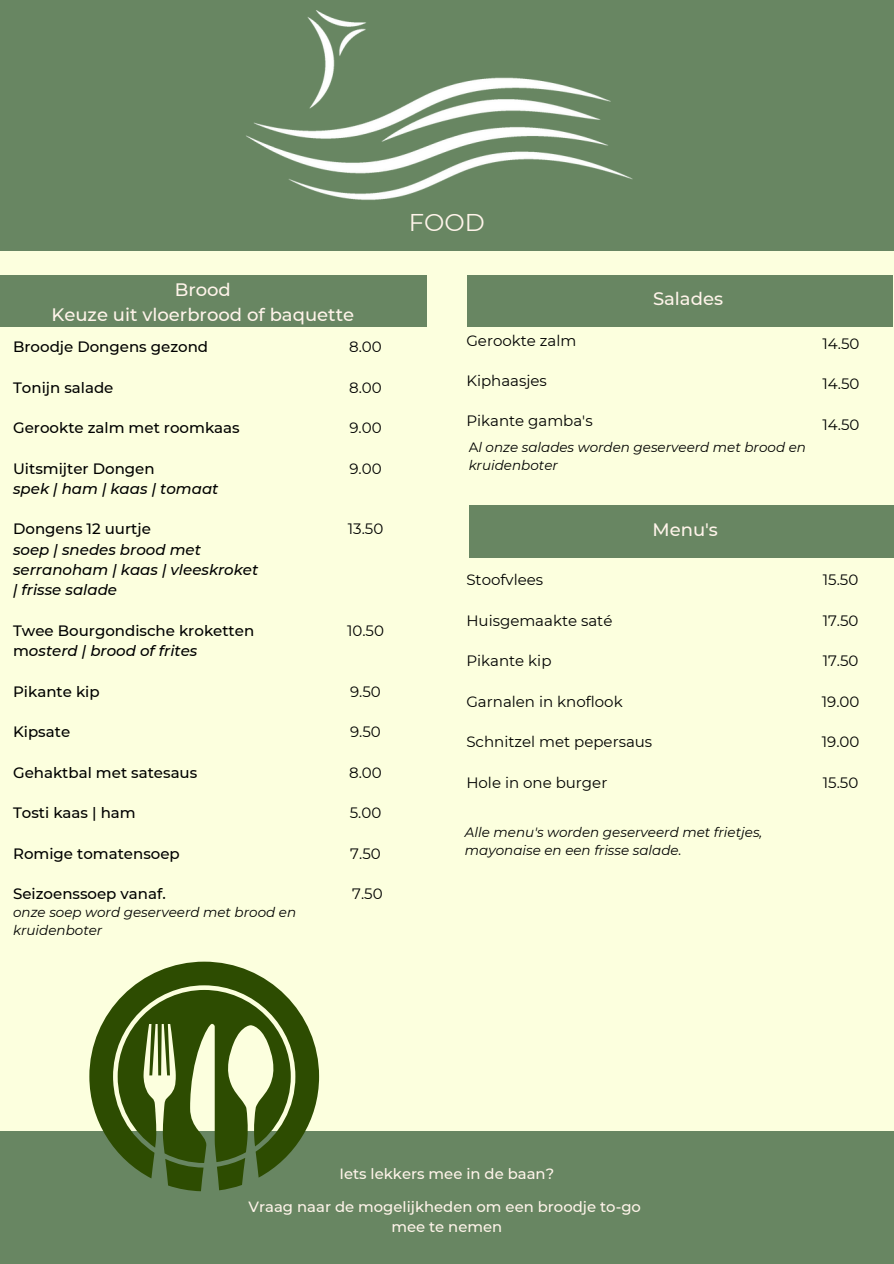
<style>
.page{position:relative;width:894px;height:1264px;background:#fff}
.page>*{position:absolute;margin:0;border:0;box-sizing:border-box;transform-origin:0 0}
.t1{font:24.15px "Montserrat";color:#fff4ea}
.t2{font:500 18px/24.8px "Montserrat";color:#fff4ea;text-align:center}
.t3{font:15px "Montserrat";color:#000}
.t4{font:500 15px/20.2px "Montserrat";color:#000}
.t5{font:italic 500 15px/20.2px "Montserrat";color:#000}
.t6{font:500 14.85px/20.2px "Montserrat";color:#fff4ea;text-align:center}
.t7{font:italic 13.5px/18px "Montserrat";color:#000}
.s1{font-style:normal}
.s2{font-style:italic}
</style>
<div class="page">
<div style="left:0;top:0;width:893px;height:1263px;background:#fcffde"></div>
<div style="left:0;top:1131px;width:893px;height:132px;background:#688662"></div>
<div style="left:0;top:0;width:893px;height:251px;background:#688662"></div>
<div style="left:0;top:275px;width:426px;height:52px;background:#688662"></div>
<div style="left:467px;top:275px;width:425px;height:52px;background:#688662"></div>
<img style="left:246px;top:11px;width:387px;height:189px">
<div style="left:468px;top:506px;width:425px;height:51px;background:#688662"></div>
<svg style="left:89px;top:961px;width:230px;height:191px;fill:#2e4d02"></svg>
<svg style="left:118px;top:989px;width:173px;height:202px"></svg>
<h4 class="t1" style="left:408px;top:208px;width:77px">FOOD</h4>
<h3 class="t2" style="left:51px;top:277px;width:304px">Brood<br>Keuze uit vloerbrood of baquette</h3>
<h3 class="t2" style="left:652px;top:286px;width:72px">Salades</h3>
<h3 class="t3" style="left:466px;top:331px;width:111px">Gerookte zalm</h3>
<h3 class="t3" style="left:466px;top:371px;width:82px">Kiphaasjes</h3>
<h3 class="t3" style="left:466px;top:411px;width:128px">Pikante gamba's</h3>
<p class="t4" style="left:13px;top:336px;width:196px">Broodje Dongens gezond</p>
<p class="t4" style="left:13px;top:377px;width:102px">Tonijn salade</p>
<h1 class="t4" style="left:13px;top:417px;width:228px">Gerookte zalm met roomkaas</h1>
<p class="t5" style="left:13px;top:458px;width:207px"><span class="s1">Uitsmijter Dongen<br></span>spek | ham | kaas | tomaat</p>
<h2 class="t5" style="left:13px;top:519px;width:246px"><span class="s1">Dongens 12 uurtje<br></span>soep | snedes brood met serranoham | kaas | vleeskroket | frisse salade</h2>
<p class="t4" style="left:13px;top:620px;width:242px">Twee Bourgondische kroketten m<span class="s2">osterd | brood of frites</span></p>
<h2 class="t4" style="left:13px;top:681px;width:88px">Pikante kip</h2>
<h4 class="t4" style="left:13px;top:721px;width:59px">Kipsate</h4>
<h4 class="t4" style="left:13px;top:762px;width:186px">Gehaktbal met satesaus</h4>
<h4 class="t4" style="left:13px;top:802px;width:124px">Tosti kaas | ham</h4>
<h4 class="t4" style="left:13px;top:843px;width:168px">Romige tomatensoep</h4>
<h4 class="t4" style="left:13px;top:883px;width:154px">Seizoenssoep vanaf.</h4>
<h4 class="t7" style="left:13px;top:903px;width:284px">onze soep word geserveerd met brood en kruidenboter</h4>
<h4 class="t3" style="left:349px;top:337px;width:34px">8.00</h4>
<h4 class="t3" style="left:349px;top:378px;width:34px">8.00</h4>
<h4 class="t3" style="left:349px;top:418px;width:34px">9.00</h4>
<h4 class="t3" style="left:349px;top:459px;width:34px">9.00</h4>
<h4 class="t7" style="left:468px;top:438px;width:339px"><span class="s1">A</span>l onze salades worden geserveerd met brood en kruidenboter</h4>
<h3 class="t2" style="left:652px;top:517px;width:67px">Menu's</h3>
<h4 class="t3" style="left:347px;top:520px;width:37px">13.50</h4>
<h3 class="t3" style="left:466px;top:570px;width:78px">Stoofvlees</h3>
<p class="t3" style="left:466px;top:611px;width:147px">Huisgemaakte saté</p>
<p class="t3" style="left:466px;top:651px;width:87px">Pikante kip</p>
<p class="t3" style="left:466px;top:692px;width:158px">Garnalen in knoflook</p>
<h4 class="t3" style="left:466px;top:732px;width:187px">Schnitzel met pepersaus</h4>
<h4 class="t3" style="left:466px;top:773px;width:142px">Hole in one burger</h4>
<h4 class="t7" style="left:465px;top:823px;width:299px">Alle menu's worden geserveerd met frietjes, mayonaise en een frisse salade.</h4>
<h4 class="t3" style="left:347px;top:621px;width:38px">10.50</h4>
<h4 class="t3" style="left:350px;top:682px;width:32px">9.50</h4>
<h4 class="t3" style="left:350px;top:722px;width:32px">9.50</h4>
<p class="t3" style="left:349px;top:763px;width:34px">8.00</p>
<h2 class="t3" style="left:349px;top:803px;width:33px">5.00</h2>
<h4 class="t3" style="left:350px;top:844px;width:32px">7.50</h4>
<h4 class="t3" style="left:352px;top:884px;width:32px">7.50</h4>
<h4 class="t3" style="left:822px;top:334px;width:38px">14.50</h4>
<h4 class="t3" style="left:822px;top:374px;width:38px">14.50</h4>
<h4 class="t3" style="left:822px;top:415px;width:38px">14.50</h4>
<h4 class="t3" style="left:822px;top:570px;width:37px">15.50</h4>
<h4 class="t3" style="left:822px;top:611px;width:37px">17.50</h4>
<h4 class="t3" style="left:822px;top:651px;width:37px">17.50</h4>
<h4 class="t3" style="left:821px;top:692px;width:39px">19.00</h4>
<h4 class="t3" style="left:821px;top:732px;width:39px">19.00</h4>
<h4 class="t3" style="left:822px;top:773px;width:37px">15.50</h4>
<h3 class="t6" style="left:339px;top:1163px;width:216px">Iets lekkers mee in de baan?</h3>
<h3 class="t6" style="left:248px;top:1196px;width:394px">Vraag naar de mogelijkheden om een broodje to-go mee te nemen</h3>
</div>
